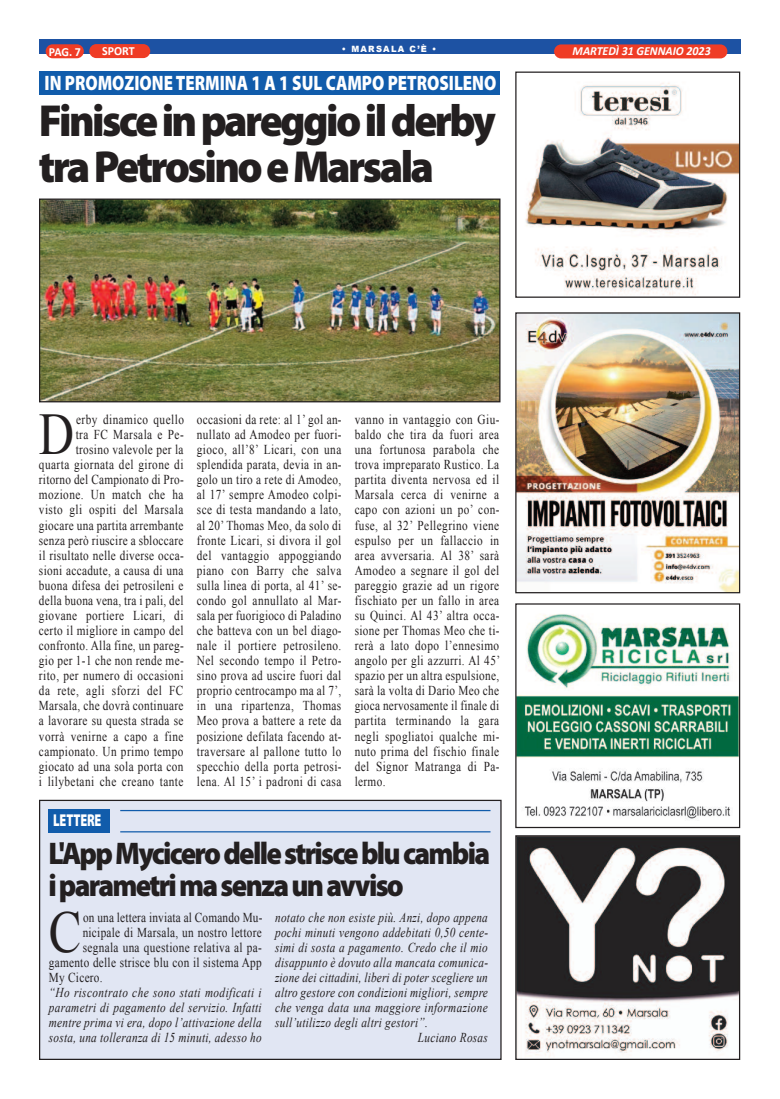
<style>
.page{position:relative;width:780px;height:1099px;background:#fff}
.page>*{position:absolute;margin:0;border:0;box-sizing:border-box;transform-origin:0 0}
.t1{font:59px "Times New Roman";color:#231f20;scale:.83 1}
.t2{font:900 45px/46.2px "Myriad Pro";letter-spacing:-.06em;color:#231f20;scale:.95 1}
.t3{font:900 31.38px/32.1px "Myriad Pro";letter-spacing:-.06em;color:#231f20;scale:.92 1}
.t4{font:900 20.88px "Myriad Pro";color:#fff;scale:.81 1}
.t5{font:900 17.25px "Myriad Pro";letter-spacing:-.01em;color:#fff;scale:.72 1}
.t6{font:13.62px/15px "Times New Roman";letter-spacing:.03em;color:#231f20;text-align:justify;scale:.83 1}
.t7{font:italic 13.62px/15px "Times New Roman";letter-spacing:.025em;color:#231f20;text-align:justify;scale:.83 1}
.t8{font:italic 700 12.38px "Calibri";color:#fff;scale:.96 1}
.t9{font:700 12.38px "Calibri";letter-spacing:-.005em;color:#fff;scale:.96 1}
.t10{font:900 8.62px "Arial";letter-spacing:.15em;color:#fff;scale:.96 1}
</style>
<div class="page">
<div style="left:40px;top:800px;width:461px;height:259px;background:#e1e6f3"></div>
<div style="left:39px;top:799px;width:462px;height:260px;border:1px solid #231f20"></div>
<div style="left:39px;top:39px;width:701px;height:14px;background:#1d52a3"></div>
<div style="left:46px;top:44px;width:38px;height:14px;background:#ef3c25;border-radius:7px"></div>
<div style="left:554px;top:44px;width:173px;height:14px;background:#ef3c25;border-radius:7px"></div>
<div style="left:89px;top:44px;width:61px;height:14px;background:#ef3c25;border-radius:7px"></div>
<div style="left:39px;top:71px;width:461px;height:24px;background:#115cab"></div>
<img style="left:41px;top:200px;width:457px;height:200px">
<div style="left:39px;top:198px;width:461px;height:204px;border:1px solid #231f20"></div>
<div style="left:49px;top:809px;width:61px;height:23px;background:#115cab"></div>
<hr style="left:120px;top:810px;width:370px;height:1px;background:#115cab">
<hr style="left:120px;top:831px;width:370px;height:1px;background:#115cab">
<img style="left:517px;top:613px;width:221px;height:206px">
<div style="left:515px;top:603px;width:225px;height:225px;border:1px solid #231f20"></div>
<img style="left:517px;top:837px;width:221px;height:220px">
<div style="left:515px;top:835px;width:225px;height:224px;border:1px solid #231f20"></div>
<img style="left:517px;top:314px;width:221px;height:277px">
<div style="left:515px;top:312px;width:225px;height:281px;border:1px solid #231f20"></div>
<img style="left:525px;top:82px;width:213px;height:213px">
<div style="left:515px;top:71px;width:225px;height:227px;border:1px solid #231f20"></div>
<p class="t10" style="left:342px;top:42px;width:100px">• MARSALA C’È •</p>
<h3 class="t4" style="left:45px;top:75px;width:559px">IN PROMOZIONE TERMINA 1 A 1 SUL CAMPO PETROSILENO</h3>
<p class="t9" style="left:49px;top:46px;width:35px">PAG. 7</p>
<p class="t9" style="left:102px;top:46px;width:35px">SPORT</p>
<p class="t8" style="left:572px;top:46px;width:145px">MARTEDÌ 31 GENNAIO 2023</p>
<h2 class="t2" style="left:39px;top:101px;width:482px">Finisceinpareggioilderby traPetrosinoeMarsala</h2>
<p class="t6" style="left:39px;top:412px;width:176px;text-align:right">erby dinamico quello<br>tra FC Marsala e Pe-<br>trosino valevole per la<br>quarta giornata del girone di ritorno del Campionato di Pro&shy;mozione. Un match che ha visto gli ospiti del Marsala giocare una partita arrembante senza però riuscire a sbloccare il risultato nelle diverse occa&shy;sioni accadute, a causa di una buona difesa dei petrosileni e della buona vena, tra i pali, del giovane portiere Licari, di certo il migliore in campo del confronto. Alla fine, un pareg&shy;gio per 1-1 che non rende me&shy;rito, per numero di occasioni da rete, agli sforzi del FC<br>Marsala, che dovrà continuare a lavorare su questa strada se vorrà venirne a capo a fine campionato. Un primo tempo giocato ad una sola porta con i lilybetani che creano tante</p>
<p class="t6" style="left:197px;top:412px;width:176px">occasioni da rete: al 1’ gol an&shy;nullato ad Amodeo per fuori&shy;gioco, all’8’ Licari, con una splendida parata, devia in an&shy;golo un tiro a rete di Amodeo, al 17’ sempre Amodeo colpi&shy;sce di testa mandando a lato, al 20’ Thomas Meo, da solo di fronte Licari, si divora il gol del vantaggio appoggiando piano con Barry che salva sulla linea di porta, al 41’ se&shy;condo gol annullato al Mar&shy;sala per fuorigioco di Paladino che batteva con un bel diago&shy;nale il portiere petrosileno.<br>Nel secondo tempo il Petro&shy;sino prova ad uscire fuori dal proprio centrocampo ma al 7’, in una ripartenza, Thomas Meo prova a battere a rete da posizione defilata facendo at&shy;traversare al pallone tutto lo specchio della porta petrosi&shy;lena. Al 15’ i padroni di casa</p>
<p class="t6" style="left:355px;top:412px;width:177px">vanno in vantaggio con Giu&shy;baldo che tira da fuori area una fortunosa parabola che trova impreparato Rustico. La partita diventa nervosa ed il Marsala cerca di venirne a capo con azioni un po’ con&shy;fuse, al 32’ Pellegrino viene espulso per un fallaccio in area avversaria. Al 38’ sarà Amodeo a segnare il gol del pareggio grazie ad un rigore fischiato per un fallo in area su Quinci. Al 43’ altra occa&shy;sione per Thomas Meo che ti&shy;rerà a lato dopo l’ennesimo angolo per gli azzurri. Al 45’ spazio per un altra espulsione, sarà la volta di Dario Meo che gioca nervosamente il finale di partita terminando la gara negli spogliatoi qualche mi&shy;nuto prima del fischio finale del Signor Matranga di Pa&shy;lermo.</p>
<h1 class="t1" style="left:39px;top:401px;width:44px">D</h1>
<p class="t5" style="left:53px;top:813px;width:68px">LETTERE</p>
<h3 class="t3" style="left:48px;top:839px;width:481px">L'AppMycicerodellestrisceblucambia iparametrimasenzaunavviso</h3>
<h1 class="t1" style="left:49px;top:899px;width:41px">C</h1>
<p class="t6" style="left:83px;top:909px;width:217px">on una lettera inviata al Comando Mu-</p>
<p class="t6" style="left:83px;top:924px;width:217px">nicipale di Marsala, un nostro lettore</p>
<p class="t6" style="left:83px;top:939px;width:217px">segnala una questione relativa al pa-</p>
<p class="t6" style="left:49px;top:954px;width:258px">gamento delle strisce blu con il sistema App</p>
<p class="t6" style="left:49px;top:969px;width:66px">My Cicero.</p>
<p class="t7" style="left:49px;top:984px;width:258px">“Ho riscontrato che sono stati modificati i parametri di pagamento del servizio. Infatti mentre prima vi era, dopo l’attivazione della sosta, una tolleranza di 15 minuti, adesso ho</p>
<p class="t7" style="left:275px;top:909px;width:258px">notato che non esiste più. Anzi, dopo appena</p>
<p class="t7" style="left:275px;top:924px;width:258px">pochi minuti vengono addebitati 0,50 cente-</p>
<p class="t7" style="left:275px;top:939px;width:258px">simi di sosta a pagamento. Credo che il mio</p>
<p class="t7" style="left:275px;top:954px;width:258px">disappunto è dovuto alla mancata comunica-</p>
<p class="t7" style="left:275px;top:969px;width:258px">zione dei cittadini, liberi di poter scegliere un</p>
<p class="t7" style="left:275px;top:984px;width:258px">altro gestore con condizioni migliori, sempre</p>
<p class="t7" style="left:275px;top:999px;width:258px">che venga data una maggiore informazione</p>
<p class="t7" style="left:275px;top:1014px;width:185px">sull’utilizzo degli altri gestori”.</p>
<p class="t7" style="left:418px;top:1029px;width:86px">Luciano Rosas</p>
</div>
